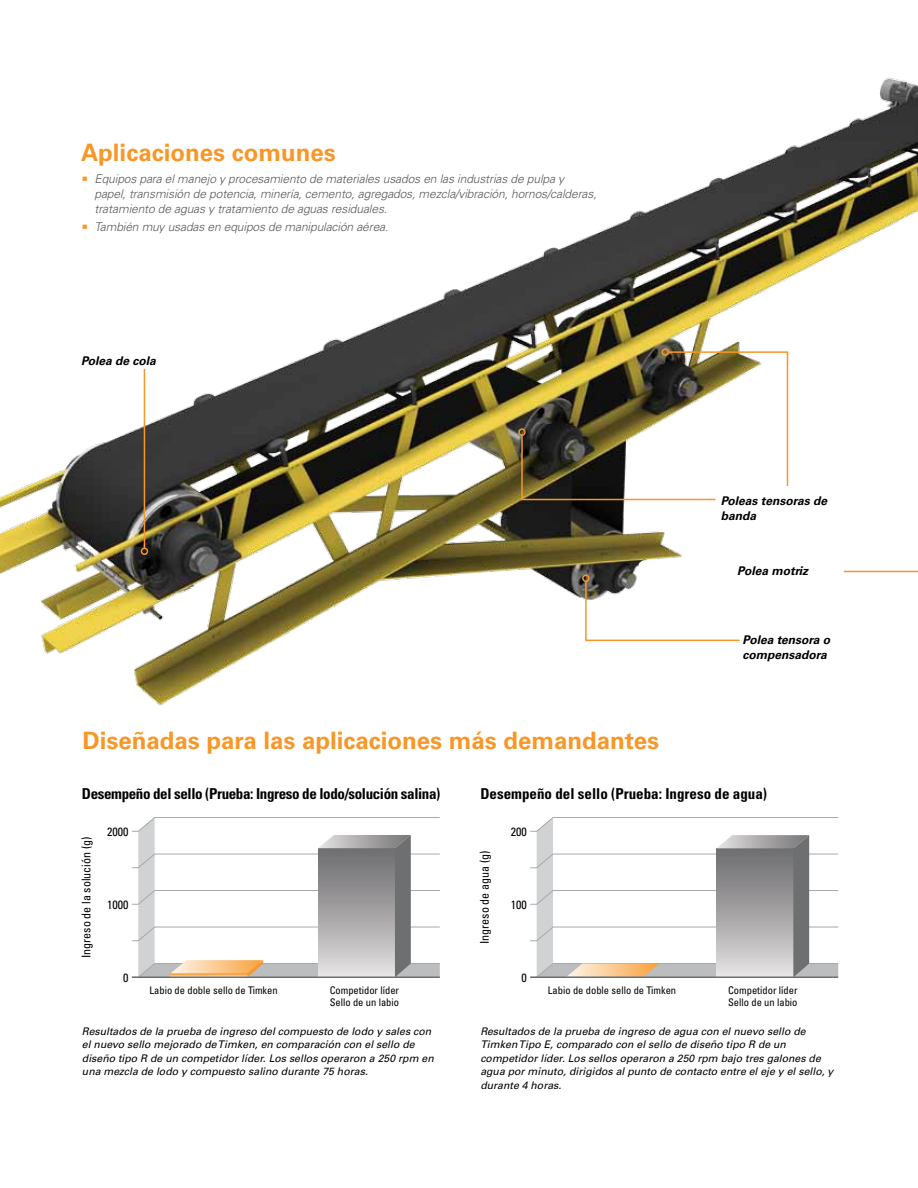
<style>
.page{position:relative;width:918px;height:1188px;background:#fff}
.page>*{position:absolute;margin:0;border:0;box-sizing:border-box;transform-origin:0 0}
.t1{font:700 24px "Univers LT Std";color:#f89728}
.t2{font:700 condensed 15px "Univers LT Std";letter-spacing:-.025em;color:#010101}
.t3{font:700 condensed 15px "Univers LT Std";color:#010101}
.t4{font:italic 300 12px/15px "Univers LT Std";letter-spacing:-.01em;color:#58595b}
.t5{font:italic 700 12px/15px "Univers LT Std";color:#000}
.t6{font:condensed 12px "Univers LT Std";color:#010101}
.t7{font:italic 10.5px/13.5px "Univers LT Std";color:#010101}
.t8{font:condensed 10.5px/12px "Univers LT Std";color:#010101}
</style>
<div class="page">
<img style="left:0;top:77px;width:918px;height:629px">
<hr style="left:144px;top:369px;width:1px;height:179px;background:#f89728">
<div style="left:141px;top:548px;width:7px;height:7px;border:2px solid #f89728;border-radius:50%"></div>
<div style="left:518px;top:428px;width:8px;height:8px;border:2px solid #f89728;border-radius:50%"></div>
<svg style="left:842px;top:109px;width:76px;height:464px"></svg>
<svg style="left:584px;top:580px;width:157px;height:62px"></svg>
<div style="left:582px;top:574px;width:8px;height:8px;border:2px solid #f89728;border-radius:50%"></div>
<img style="left:520px;top:351px;width:269px;height:150px">
<div style="left:662px;top:348px;width:7px;height:8px;border:2px solid #f89728;border-radius:50%"></div>
<svg style="left:131px;top:817px;width:309px;height:161px"></svg>
<hr style="left:132px;top:977px;width:308px;height:1px;background:#6e6f71">
<svg style="left:530px;top:817px;width:309px;height:161px"></svg>
<hr style="left:530px;top:977px;width:308px;height:1px;background:#6e6f71">
<svg style="left:83px;top:176px;width:4px;height:5px"></svg>
<svg style="left:83px;top:225px;width:4px;height:4px"></svg>
<h1 class="t1" style="left:81px;top:139px;width:256px">Aplicaciones comunes</h1>
<p class="t4" style="left:94px;top:171px;width:504px">Equipos para el manejo y procesamiento de materiales usados en las industrias de pulpa y papel, transmisión de potencia, minería, cemento, agregados, mezcla/vibración, hornos/calderas, tratamiento de aguas y tratamiento de aguas residuales.</p>
<p class="t4" style="left:94px;top:220px;width:295px">También muy usadas en equipos de manipulación aérea.</p>
<p class="t5" style="left:81px;top:353px;width:76px">Polea de cola</p>
<h1 class="t1" style="left:83px;top:727px;width:578px">Diseñadas para las aplicaciones más demandantes</h1>
<p class="t5" style="left:721px;top:494px;width:108px">Poleas tensoras de banda</p>
<p class="t5" style="left:737px;top:563px;width:73px">Polea motriz</p>
<p class="t5" style="left:742px;top:633px;width:89px">Polea tensora o compensadora</p>
<h2 class="t2" style="left:82px;top:784px;width:360px">Desempeño del sello (Prueba: Ingreso de lodo/solución salina)</h2>
<p class="t6" style="left:79px;top:958px;width:123px;rotate:-90deg">Ingreso de la solución (g)</p>
<p class="t6" style="left:107px;top:824px;width:23px">2000</p>
<p class="t6" style="left:107px;top:897px;width:23px">1000</p>
<h2 class="t3" style="left:480px;top:784px;width:288px">Desempeño del sello (Prueba: Ingreso de agua)</h2>
<p class="t6" style="left:477px;top:944px;width:95px;rotate:-90deg">Ingreso de agua (g)</p>
<p class="t6" style="left:511px;top:824px;width:17px">200</p>
<p class="t6" style="left:511px;top:897px;width:17px">100</p>
<p class="t6" style="left:123px;top:970px;width:7px">0</p>
<p class="t6" style="left:522px;top:970px;width:7px">0</p>
<p class="t8" style="left:150px;top:984px;width:130px">Labio de doble sello de Timken</p>
<p class="t8" style="left:728px;top:984px;width:71px">Competidor líder<br>Sello de un labio</p>
<p class="t8" style="left:330px;top:984px;width:71px">Competidor líder<br>Sello de un labio</p>
<p class="t8" style="left:548px;top:984px;width:130px">Labio de doble sello de Timken</p>
<p class="t7" style="left:82px;top:1025px;width:353px">Resultados de la prueba de ingreso del compuesto de lodo y sales con el nuevo sello mejorado de Timken, en comparación con el sello de diseño tipo R de un competidor líder. Los sellos operaron a 250 rpm en una mezcla de lodo y compuesto salino durante 75 horas.</p>
<p class="t7" style="left:480px;top:1025px;width:356px">Resultados de la prueba de ingreso de agua con el nuevo sello de Timken Tipo E, comparado con el sello de diseño tipo R de un competidor líder. Los sellos operaron a 250 rpm bajo tres galones de agua por minuto, dirigidos al punto de contacto entre el eje y el sello, y durante 4 horas.</p>
</div>
